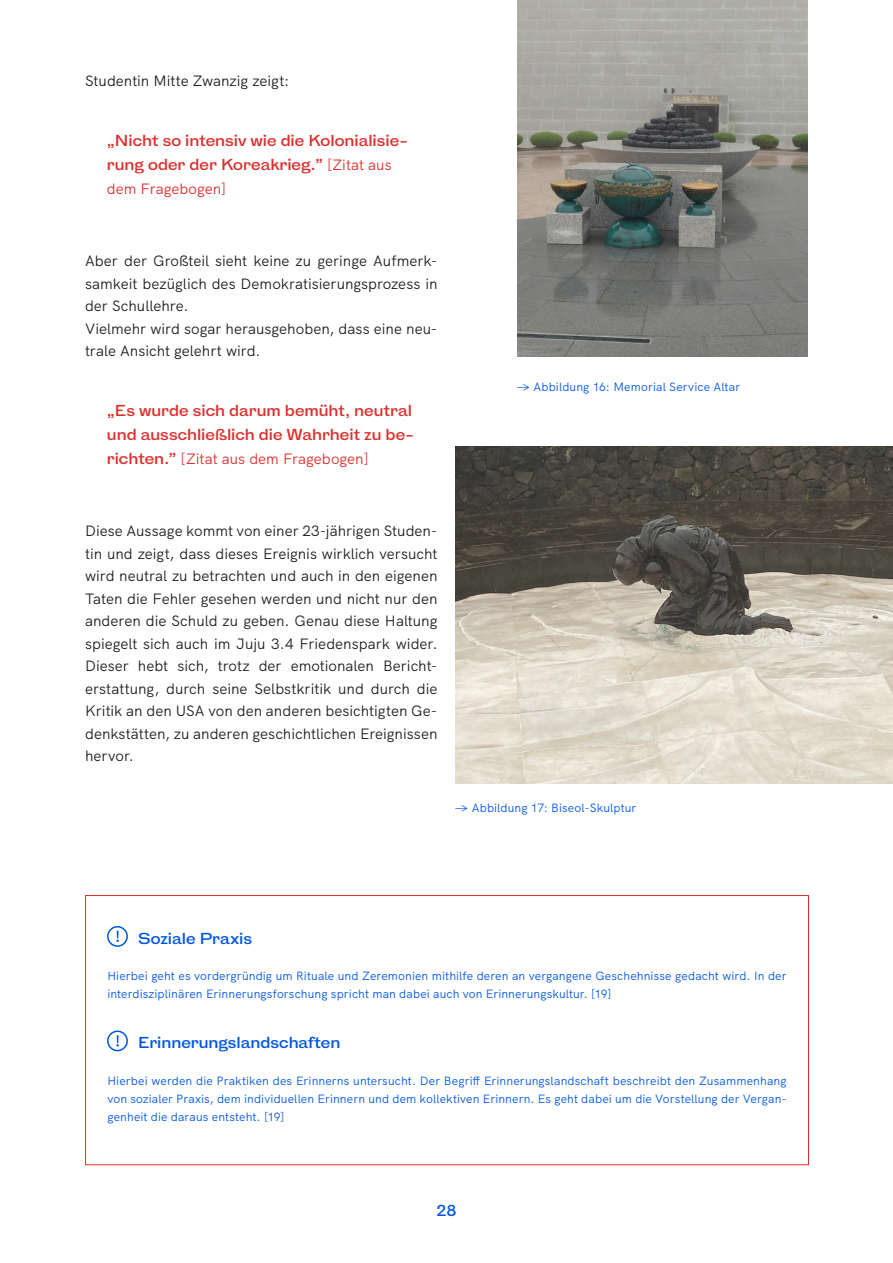
<style>
.page{position:relative;width:893px;height:1263px;background:#fff}
.page>*{position:absolute;margin:0;border:0;box-sizing:border-box;transform-origin:0 0}
.t1{font:15px/22.5px "HK Grotesk";color:#231f20}
.t2{font:600 15px/24px "HK Gothic";color:#db302e}
.t3{font:15px "HK Grotesk";color:#db302e}
.t4{font:600 15px "HK Gothic";color:#0056e3}
.t5{font:12px/18px "HK Grotesk";letter-spacing:.01em;color:#0056e3}
.s1{font-family:"HK Grotesk";font-weight:400}
.s2{font-family:"HK Gothic";font-weight:600}
</style>
<div class="page">
<img style="left:517px;top:0;width:291px;height:356px">
<img style="left:455px;top:446px;width:438px;height:338px">
<div style="left:85px;top:895px;width:724px;height:270px;border:1px solid #db302e"></div>
<div style="left:107px;top:926px;width:21px;height:21px;border:2px solid #0056e3;border-radius:50%"></div>
<svg style="left:117px;top:931px;width:2px;height:11px"></svg>
<div style="left:107px;top:1030px;width:21px;height:21px;border:2px solid #0056e3;border-radius:50%"></div>
<svg style="left:117px;top:1035px;width:2px;height:11px"></svg>
<p class="t1" style="left:85px;top:68px;width:206px">Studentin Mitte Zwanzig zeigt:</p>
<p class="t2" style="left:107px;top:127px;width:302px">„Nicht so intensiv wie die Kolonialisie&shy;rung oder der Koreakrieg.” <span class="s1">[Zitat aus</span></p>
<p class="t3" style="left:107px;top:177px;width:121px">dem Fragebogen]</p>
<p class="t1" style="left:85px;top:248px;width:354px">Aber der Großteil sieht keine zu geringe Aufmerk&shy;samkeit bezüglich des Demokratisierungsprozess in der Schullehre.<br>Vielmehr wird sogar herausgehoben, dass eine neu&shy;trale Ansicht gelehrt wird.</p>
<p class="t2" style="left:107px;top:397px;width:308px">„Es wurde sich darum bemüht, neutral und ausschließlich die Wahrheit zu be-</p>
<p class="t3" style="left:107px;top:447px;width:263px"><span class="s2">richten.”</span> [Zitat aus dem Fragebogen]</p>
<p class="t5" style="left:517px;top:377px;width:224px">-&gt; Abbildung 16: Memorial Service Altar</p>
<p class="t1" style="left:85px;top:518px;width:354px;text-align:justify">Diese Aussage kommt von einer 23-jährigen Studen&shy;tin und zeigt, dass dieses Ereignis wirklich versucht wird neutral zu betrachten und auch in den eigenen Taten die Fehler gesehen werden und nicht nur den anderen die Schuld zu geben. Genau diese Haltung spiegelt sich auch im Juju 3.4 Friedenspark wider.<br>Dieser hebt sich, trotz der emotionalen Bericht&shy;erstattung, durch seine Selbstkritik und durch die Kritik an den USA von den anderen besichtigten Ge&shy;denkstätten, zu anderen geschichtlichen Ereignissen hervor.</p>
<p class="t5" style="left:455px;top:798px;width:182px">-&gt; Abbildung 17: Biseol-Skulptur</p>
<p class="t4" style="left:138px;top:925px;width:115px">Soziale Praxis</p>
<p class="t5" style="left:107px;top:966px;width:681px">Hierbei geht es vordergründig um Rituale und Zeremonien mithilfe deren an vergangene Geschehnisse gedacht wird. In der interdisziplinären Erinnerungsforschung spricht man dabei auch von Erinnerungskultur. [19]</p>
<p class="t4" style="left:138px;top:1030px;width:204px">Erinnerungslandschaften</p>
<p class="t5" style="left:107px;top:1070px;width:681px;text-align:justify">Hierbei werden die Praktiken des Erinnerns untersucht. Der Begriff Erinnerungslandschaft beschreibt den Zusammenhang von sozialer Praxis, dem individuellen Erinnern und dem kollektiven Erinnern. Es geht dabei um die Vorstellung der Vergan&shy;genheit die daraus entsteht. [19]</p>
<p class="t4" style="left:436px;top:1198px;width:22px">28</p>
</div>
